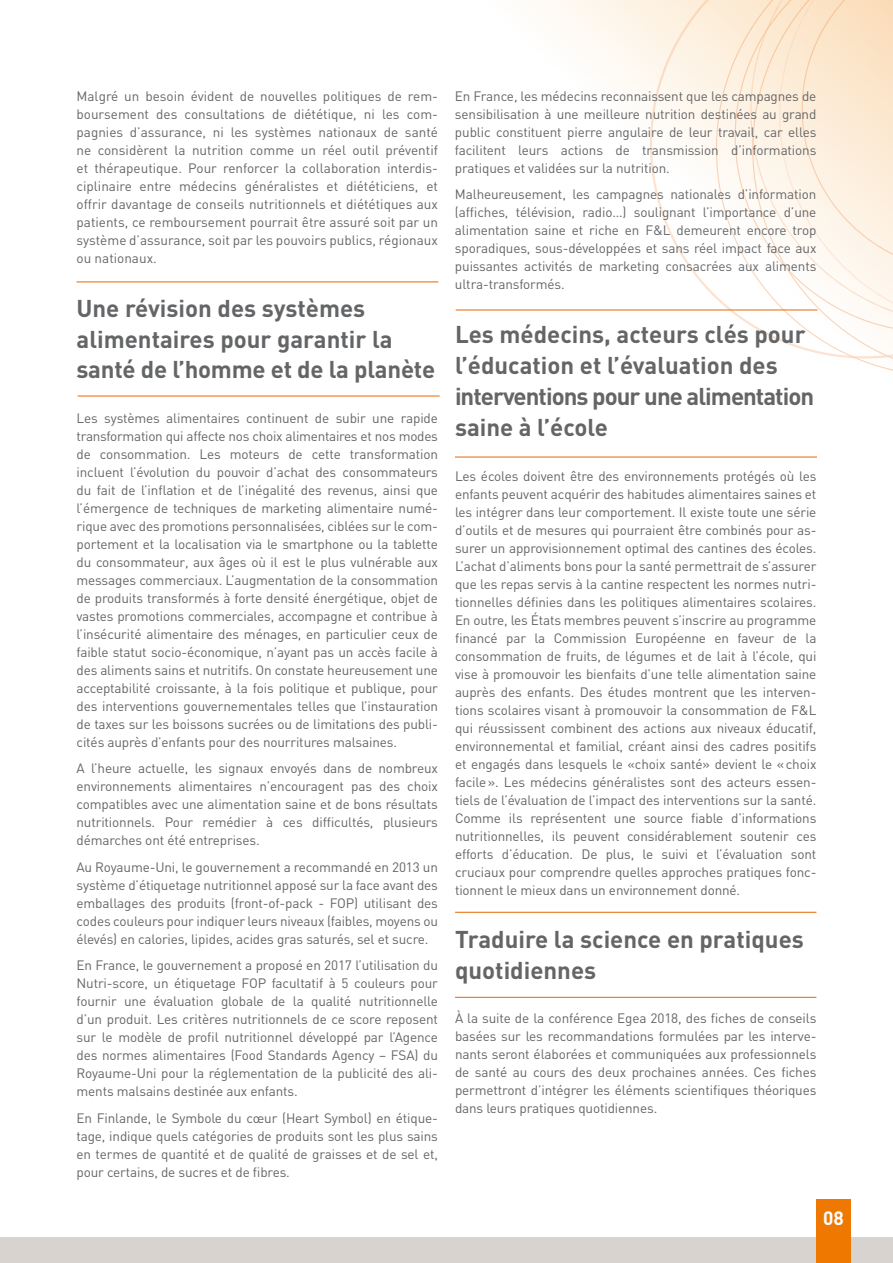
<style>
.page{position:relative;width:893px;height:1263px;background:#fff}
.page>*{position:absolute;margin:0;border:0;box-sizing:border-box;transform-origin:0 0}
.t1{font:700 24px/31px "DIN";color:#646567}
.t2{font:700 19.05px "DIN Pro";color:#fff}
.t3{font:13.5px/18px "DIN";letter-spacing:-.01em;color:#646567;text-align:justify}
</style>
<div class="page">
<svg style="left:650px;top:0;width:243px;height:358px"></svg>
<svg style="left:884px;top:355px;width:7px;height:2px"></svg>
<svg style="left:849px;top:356px;width:9px;height:2px"></svg>
<svg style="left:750px;top:0;width:29px;height:324px"></svg>
<svg style="left:752px;top:134px;width:1px;height:12px"></svg>
<svg style="left:764px;top:25px;width:5px;height:11px"></svg>
<svg style="left:779px;top:0;width:114px;height:328px"></svg>
<div style="left:0;top:1237px;width:893px;height:26px;background:#d8d3cf"></div>
<hr style="left:78px;top:395px;width:362px;height:2px;background:#ed771d">
<hr style="left:455px;top:456px;width:362px;height:2px;background:#ed771d">
<hr style="left:77px;top:281px;width:361px;height:1px;background:#ed771d">
<hr style="left:456px;top:309px;width:361px;height:2px;background:#ed771d">
<hr style="left:455px;top:997px;width:361px;height:1px;background:#ed771d">
<hr style="left:455px;top:912px;width:361px;height:1px;background:#ed771d">
<div style="left:816px;top:1199px;width:34px;height:64px;background:#ef7900"></div>
<p class="t3" style="left:77px;top:87px;width:363px">Malgré un besoin évident de nouvelles politiques de rem&shy;boursement des consultations de diététique, ni les com&shy;pagnies d’assurance, ni les systèmes nationaux de santé ne considèrent la nutrition comme un réel outil préventif et thérapeutique. Pour renforcer la collaboration interdis&shy;ciplinaire entre médecins généralistes et diététiciens, et offrir davantage de conseils nutritionnels et diététiques aux patients, ce remboursement pourrait être assuré soit par un système d’assurance, soit par les pouvoirs publics, régionaux ou nationaux.</p>
<h1 class="t1" style="left:77px;top:291px;width:360px">Une révision des systèmes alimentaires pour garantir la santé de l’homme et de la planète</h1>
<p class="t3" style="left:77px;top:408px;width:363px">Les systèmes alimentaires continuent de subir une rapide transformation qui affecte nos choix alimentaires et nos modes de consommation. Les moteurs de cette transformation incluent l’évolution du pouvoir d’achat des consommateurs du fait de l’inflation et de l’inégalité des revenus, ainsi que l’émergence de techniques de marketing alimentaire numé&shy;rique avec des promotions personnalisées, ciblées sur le com&shy;portement et la localisation via le smartphone ou la tablette du consommateur, aux âges où il est le plus vulnérable aux messages commerciaux. L’augmentation de la consommation de produits transformés à forte densité énergétique, objet de vastes promotions commerciales, accompagne et contribue à l’insécurité alimentaire des ménages, en particulier ceux de faible statut socio-économique, n’ayant pas un accès facile à des aliments sains et nutritifs. On constate heureusement une acceptabilité croissante, à la fois politique et publique, pour des interventions gouvernementales telles que l’instauration de taxes sur les boissons sucrées ou de limitations des publi&shy;cités auprès d’enfants pour des nourritures malsaines.</p>
<p class="t3" style="left:77px;top:759px;width:363px">A l’heure actuelle, les signaux envoyés dans de nombreux environnements alimentaires n’encouragent pas des choix compatibles avec une alimentation saine et de bons résultats nutritionnels. Pour remédier à ces difficultés, plusieurs démarches ont été entreprises.</p>
<p class="t3" style="left:77px;top:857px;width:363px">Au Royaume-Uni, le gouvernement a recommandé en 2013 un système d’étiquetage nutritionnel apposé sur la face avant des emballages des produits (front-of-pack - FOP) utilisant des codes couleurs pour indiquer leurs niveaux (faibles, moyens ou élevés) en calories, lipides, acides gras saturés, sel et sucre.</p>
<p class="t3" style="left:77px;top:956px;width:363px">En France, le gouvernement a proposé en 2017 l’utilisation du Nutri-score, un étiquetage FOP facultatif à 5 couleurs pour fournir une évaluation globale de la qualité nutritionnelle d’un produit. Les critères nutritionnels de ce score reposent sur le modèle de profil nutritionnel développé par l’Agence des normes alimentaires (Food Standards Agency – FSA) du Royaume-Uni pour la réglementation de la publicité des ali&shy;ments malsains destinée aux enfants.</p>
<p class="t3" style="left:77px;top:1108px;width:363px">En Finlande, le Symbole du cœur (Heart Symbol) en étique&shy;tage, indique quels catégories de produits sont les plus sains en termes de quantité et de qualité de graisses et de sel et, pour certains, de sucres et de fibres.</p>
<p class="t3" style="left:455px;top:87px;width:363px">En France, les médecins reconnaissent que les campagnes de sensibilisation à une meilleure nutrition destinées au grand public constituent pierre angulaire de leur travail, car elles facilitent leurs actions de transmission d’informations pratiques et validées sur la nutrition.</p>
<p class="t3" style="left:455px;top:185px;width:363px">Malheureusement, les campagnes nationales d’information (affiches, télévision, radio…) soulignant l’importance d’une alimentation saine et riche en F&amp;L demeurent encore trop sporadiques, sous-développées et sans réel impact face aux puissantes activités de marketing consacrées aux aliments ultra-transformés.</p>
<h1 class="t1" style="left:455px;top:318px;width:361px">Les médecins, acteurs clés pour l’éducation et l’évaluation des interventions pour une alimentation saine à l’école</h1>
<p class="t3" style="left:455px;top:466px;width:363px">Les écoles doivent être des environnements protégés où les enfants peuvent acquérir des habitudes alimentaires saines et les intégrer dans leur comportement. Il existe toute une série d’outils et de mesures qui pourraient être combinés pour as&shy;surer un approvisionnement optimal des cantines des écoles.<br>L’achat d’aliments bons pour la santé permettrait de s’assurer que les repas servis à la cantine respectent les normes nutri&shy;tionnelles définies dans les politiques alimentaires scolaires.<br>En outre, les États membres peuvent s’inscrire au programme financé par la Commission Européenne en faveur de la consommation de fruits, de légumes et de lait à l’école, qui vise à promouvoir les bienfaits d’une telle alimentation saine auprès des enfants. Des études montrent que les interven&shy;tions scolaires visant à promouvoir la consommation de F&amp;L qui réussissent combinent des actions aux niveaux éducatif, environnemental et familial, créant ainsi des cadres positifs et engagés dans lesquels le «choix santé» devient le «choix facile». Les médecins généralistes sont des acteurs essen&shy;tiels de l’évaluation de l’impact des interventions sur la santé.<br>Comme ils représentent une source fiable d’informations nutritionnelles, ils peuvent considérablement soutenir ces efforts d’éducation. De plus, le suivi et l’évaluation sont cruciaux pour comprendre quelles approches pratiques fonc&shy;tionnent le mieux dans un environnement donné.</p>
<h1 class="t1" style="left:455px;top:923px;width:350px;line-height:30.6px">Traduire la science en pratiques quotidiennes</h1>
<p class="t3" style="left:455px;top:1009px;width:363px">À la suite de la conférence Egea 2018, des fiches de conseils basées sur les recommandations formulées par les interve&shy;nants seront élaborées et communiquées aux professionnels de santé au cours des deux prochaines années. Ces fiches permettront d’intégrer les éléments scientifiques théoriques dans leurs pratiques quotidiennes.</p>
<h2 class="t2" style="left:823px;top:1202px;width:22px">08</h2>
</div>
